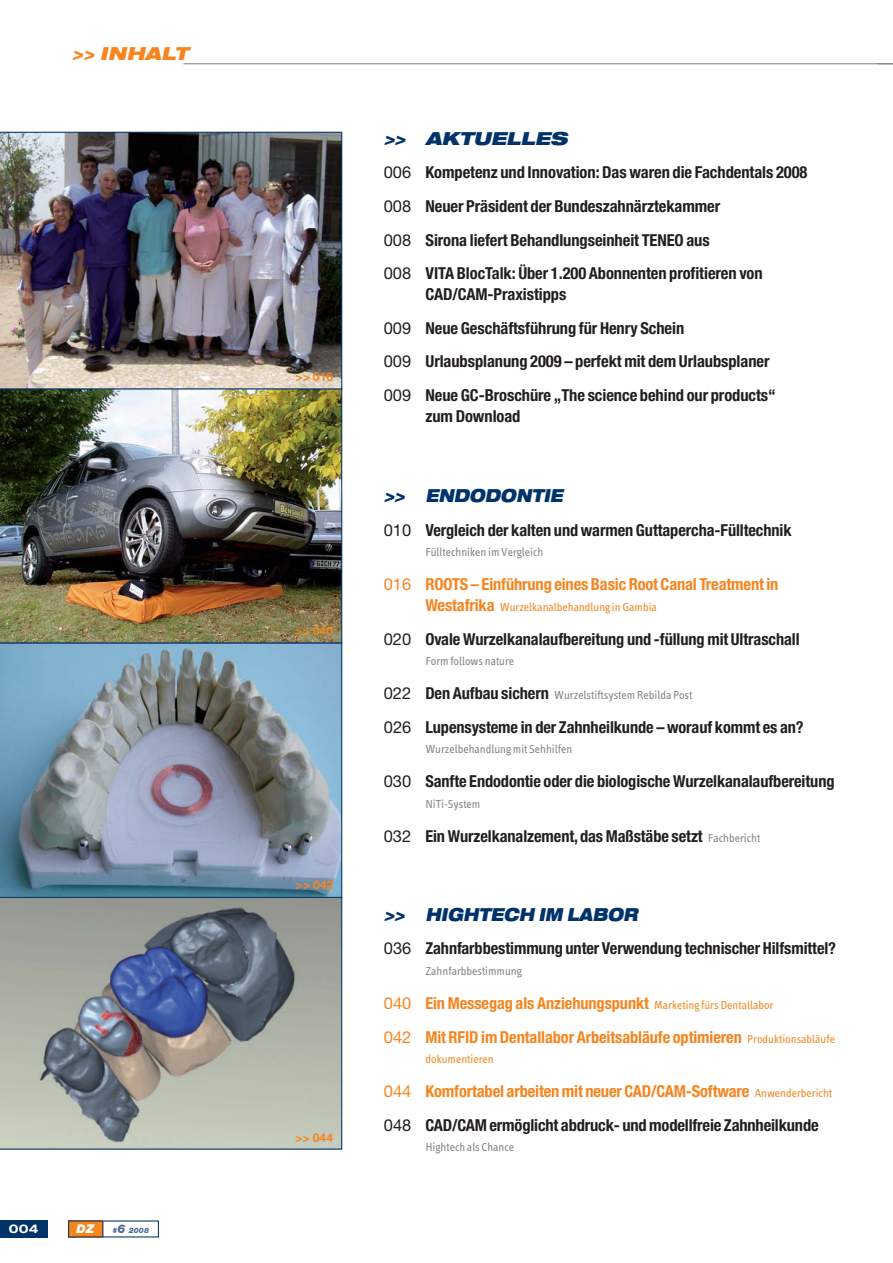
<style>
.page{position:relative;width:893px;height:1263px;background:#fff}
.page>*{position:absolute;margin:0;border:0;box-sizing:border-box;transform-origin:0 0}
.t1{font:italic 900 expanded 18px "Helvetica Neue";color:#003369}
.t2{font:italic 900 expanded 18px "Helvetica Neue";color:#f6851f}
.t3{font:700 condensed 16.5px/33.6px "Helvetica Neue";letter-spacing:-.005em;color:#231f20}
.t4{font:700 condensed 16.5px/33.6px "Helvetica Neue";letter-spacing:-.005em;color:#f6851f}
.t5{font:12px "Info Text";color:#808284}
.t6{font:12px "Info Text";color:#f6851f}
.t7{font:700 12px "Helvetica Neue";letter-spacing:.015em;color:#f6851f}
.t8{font:700 expanded 12px "Helvetica Neue";color:#fff}
.t9{font:italic 900 12px "Helvetica Neue";color:#fff}
.t10{font:italic 900 7.5px "Helvetica Neue";color:#516b98}
.s1{font-size:12px}
.s2{font-weight:400;font-stretch:normal}
.s3{font-family:"Helvetica Neue";font-weight:700;font-stretch:condensed;font-size:16.5px}
.s4{font-family:"Helvetica Neue";font-size:16.5px;color:#231f20}
.s5{font-family:"Helvetica Neue";font-weight:700;font-stretch:condensed;font-size:16.5px;color:#231f20}
.s6{font-family:"Info Text";font-weight:400;font-stretch:normal;font-size:12px;color:#808284}
.s7{font-family:"Info Text";font-weight:400;font-stretch:normal;font-size:12px}
.s8{font-weight:400;font-stretch:normal;color:#f6851f}
.s9{color:#f6851f}
.s10{font-family:"Info Text";font-weight:400;font-stretch:normal;font-size:12px;color:#f6851f}
</style>
<div class="page">
<hr style="left:183px;top:63px;width:710px;height:1px;background:#808284">
<div style="left:68px;top:1220px;width:35px;height:17px;background:#f6851f"></div>
<div style="left:0;top:1220px;width:48px;height:17px;background:#003369"></div>
<svg style="left:102px;top:1221px;width:1px;height:16px"></svg>
<img style="left:0;top:132px;width:342px;height:256px">
<img style="left:0;top:388px;width:342px;height:255px">
<img style="left:0;top:643px;width:342px;height:254px">
<svg style="left:0;top:897px;width:342px;height:252px;background:#929999"></svg>
<p class="t2" style="left:72px;top:46px;width:118px">&gt;&gt; INHALT</p>
<p class="t8" style="left:9px;top:1224px;width:31px">004</p>
<p class="t9" style="left:77px;top:1224px;width:19px">DZ</p>
<p class="t10" style="left:112px;top:1227px;width:38px">#<span class="s1">6</span> 2008</p>
<p class="t7" style="left:296px;top:373px;width:39px">&gt;&gt; 016</p>
<p class="t7" style="left:295px;top:627px;width:39px">&gt;&gt; 040</p>
<p class="t7" style="left:296px;top:880px;width:39px">&gt;&gt; 042</p>
<p class="t7" style="left:295px;top:1134px;width:39px">&gt;&gt; 044</p>
<p class="t1" style="left:384px;top:132px;width:189px">&gt;&gt; AKTUELLES</p>
<p class="t3" style="left:384px;top:157px;width:425px"><span class="s2">006</span> Kompetenz und Innovation: Das waren die Fachdentals 2008<br><span class="s2">008</span> Neuer Präsident der Bundeszahnärztekammer<br><span class="s2">008</span> Sirona liefert Behandlungseinheit TENEO aus<br><span class="s2">008</span> VITA BlocTalk: Über 1.200 Abonnenten profitieren von</p>
<p class="t3" style="left:384px;top:279px;width:393px;text-indent:42px">CAD/CAM-Praxistipps<br><span class="s2">009</span> Neue Geschäftsführung für Henry Schein<br><span class="s2">009</span> Urlaubsplanung 2009 – perfekt mit dem Urlaubsplaner <span class="s2">009</span> Neue GC-Broschüre „The science behind our products“</p>
<p class="t3" style="left:426px;top:401px;width:96px">zum Download</p>
<p class="t1" style="left:384px;top:489px;width:183px">&gt;&gt; ENDODONTIE</p>
<p class="t3" style="left:384px;top:514px;width:409px"><span class="s2">010</span> Vergleich der kalten und warmen Guttapercha-Fülltechnik</p>
<p class="t5" style="left:425px;top:548px;width:120px">Fülltechniken im Vergleich</p>
<p class="t4" style="left:384px;top:569px;width:396px"><span class="s2">016</span> ROOTS – Einführung eines Basic Root Canal Treatment in</p>
<p class="t6" style="left:426px;top:602px;width:233px"><span class="s3">Westafrika</span> Wurzelkanalbehandlung in Gambia</p>
<p class="t3" style="left:384px;top:623px;width:417px"><span class="s2">020</span> Ovale Wurzelkanalaufbereitung und -füllung mit Ultraschall</p>
<p class="t5" style="left:425px;top:657px;width:90px">Form follows nature</p>
<p class="t5" style="left:384px;top:690px;width:310px"><span class="s4">022</span> <span class="s5">Den Aufbau sichern</span> Wurzelstiftsystem Rebilda Post</p>
<p class="t3" style="left:384px;top:711px;width:421px"><span class="s2">026</span> Lupensysteme in der Zahnheilkunde – worauf kommt es an?</p>
<p class="t5" style="left:425px;top:745px;width:148px">Wurzelbehandlung mit Sehhilfen</p>
<p class="t3" style="left:384px;top:766px;width:452px"><span class="s2">030</span> Sanfte Endodontie oder die biologische Wurzelkanalaufbereitung</p>
<p class="t5" style="left:425px;top:799px;width:57px">NiTi-System</p>
<p class="t3" style="left:384px;top:820px;width:378px"><span class="s2">032</span> Ein Wurzelkanalzement, das Maßstäbe setzt <span class="s6">Fachbericht</span></p>
<p class="t1" style="left:384px;top:907px;width:258px">&gt;&gt; HIGHTECH IM LABOR</p>
<p class="t3" style="left:384px;top:933px;width:454px"><span class="s2">036</span> Zahnfarbbestimmung unter Verwendung technischer Hilfsmittel?</p>
<p class="t5" style="left:425px;top:967px;width:98px">Zahnfarbbestimmung</p>
<p class="t4" style="left:384px;top:988px;width:453px"><span class="s2">040</span> Ein Messegag als Anziehungspunkt <span class="s7">Marketing fürs Dentallabor<br></span><span class="s2">042</span> Mit RFID im Dentallabor Arbeitsabläufe optimieren <span class="s7">Produktionsabläufe</span></p>
<p class="t6" style="left:426px;top:1055px;width:70px">dokumentieren</p>
<p class="t3" style="left:384px;top:1076px;width:450px"><span class="s8">044</span> <span class="s9">Komfortabel arbeiten mit neuer CAD/CAM-Software</span> <span class="s10">Anwenderbericht<br></span><span class="s2">048</span> CAD/CAM ermöglicht abdruck- und modellfreie Zahnheilkunde</p>
<p class="t5" style="left:425px;top:1143px;width:90px">Hightech als Chance</p>
</div>
